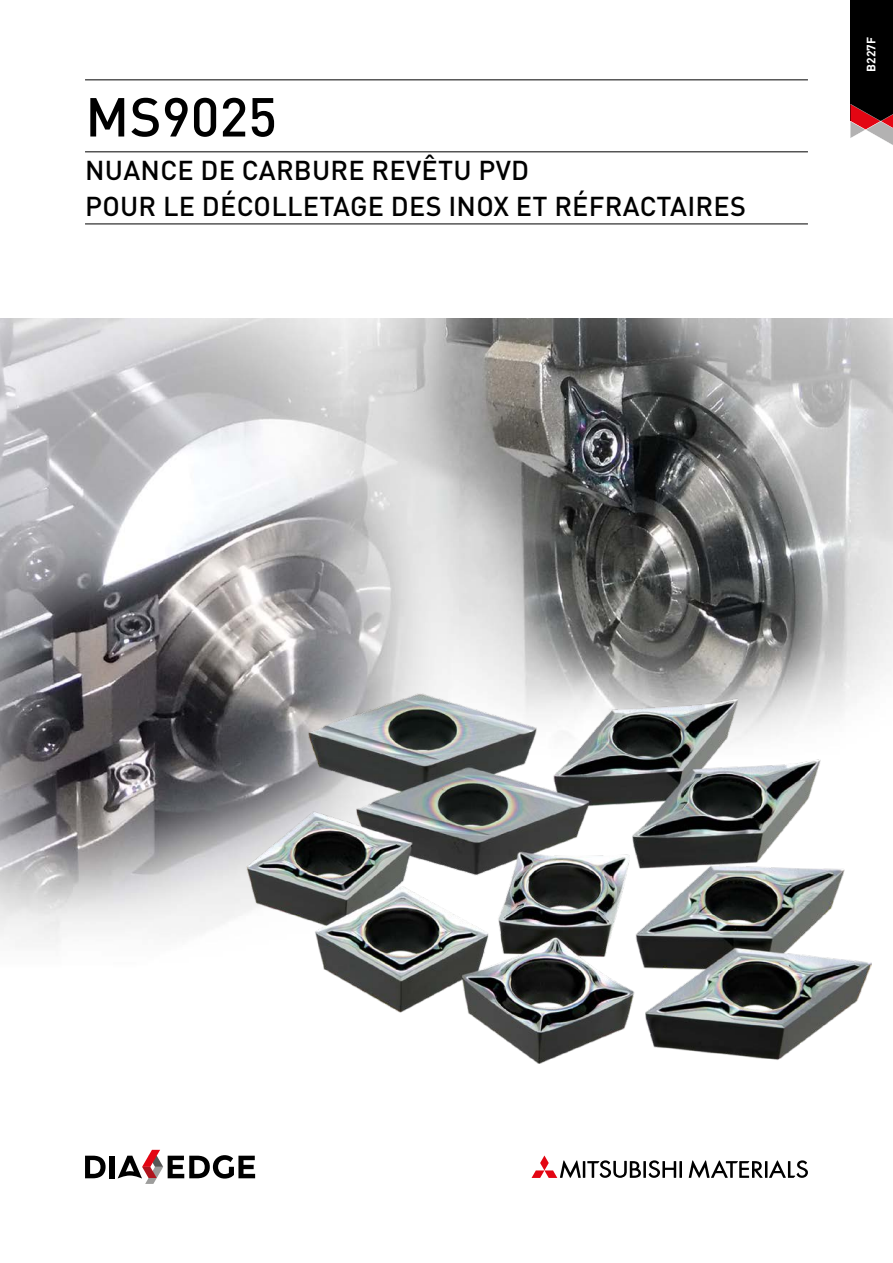
<style>
.page{position:relative;width:893px;height:1263px;background:#fff}
.page>*{position:absolute;margin:0;border:0;box-sizing:border-box;transform-origin:0 0}
.MHG_Headline_36_36pt{font:500 54px "DIN Pro";color:#000}
.MHG_Subline_18_24pt{font:500 27px/36px "DIN Pro";letter-spacing:.01em;color:#000}
.MHG_Register_Marker{font:700 12px "DIN Pro";color:#fff}
</style>
<div class="page">
<div style="left:850px;top:0;width:43px;height:121px;background:#000"></div>
<svg style="left:850px;top:104px;width:43px;height:41px"></svg>
<hr style="left:679px;top:1161px;width:3px;height:17px;background:#000">
<hr style="left:643px;top:1161px;width:3px;height:17px;background:#000">
<svg style="left:649px;top:1160px;width:27px;height:18px"></svg>
<svg style="left:689px;top:1160px;width:119px;height:18px"></svg>
<svg style="left:531px;top:1155px;width:110px;height:23px"></svg>
<svg style="left:85px;top:1156px;width:21px;height:22px"></svg>
<div style="left:110px;top:1156px;width:5px;height:22px;background:#000"></div>
<svg style="left:118px;top:1150px;width:137px;height:34px"></svg>
<hr style="left:85px;top:79px;width:723px;height:1px;background:#000">
<hr style="left:85px;top:151px;width:723px;height:1px;background:#000">
<img style="left:0;top:319px;width:893px;height:625px">
<img style="left:246px;top:694px;width:626px;height:369px">
<hr style="left:85px;top:224px;width:723px;height:1px;background:#000">
<p class="MHG_Headline_36_36pt" style="left:85px;top:73px;width:193px">MS9025</p>
<p class="MHG_Subline_18_24pt" style="left:85px;top:149px;width:662px">NUANCE DE CARBURE REVÊTU PVD<br>POUR LE DÉCOLLETAGE DES INOX ET RÉFRACTAIRES</p>
<p class="MHG_Register_Marker" style="left:861px;top:72px;width:36px;rotate:-90deg">B227F</p>
</div>
